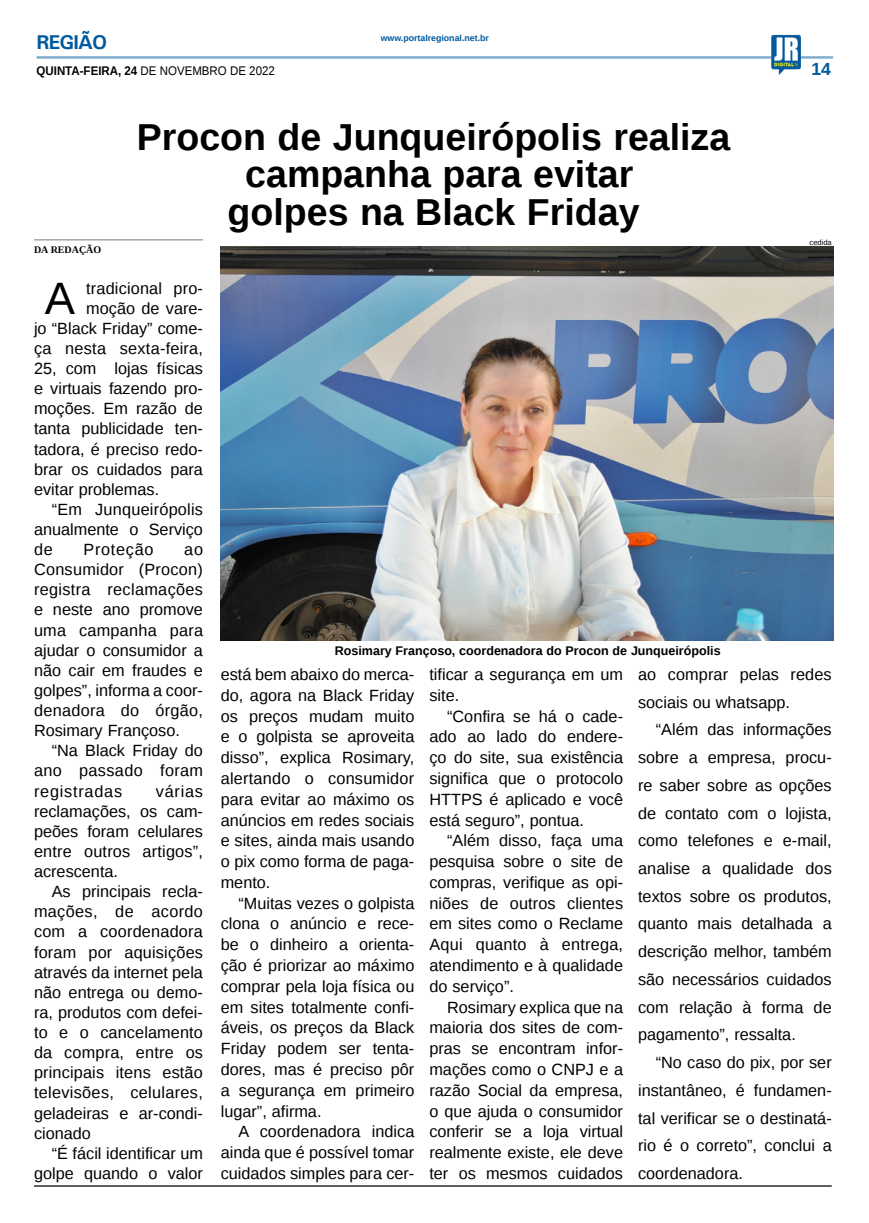
<style>
.page{position:relative;width:869px;height:1223px;background:#fff}
.page>*{position:absolute;margin:0;border:0;box-sizing:border-box;transform-origin:0 0}
.MATÉRIA{font:45.38px "Liberation Sans";color:#000}
.TÍTULO{font:700 37.5px "Liberation Sans";color:#000}
.TITULO_PG{font:700 20px "Univers";letter-spacing:-.04em;color:#005a9e}
.TÍTULO-2{font:700 17.5px "Liberation Sans";color:#005a9e}
.MATÉRIA-2{font:16.25px/20.8px "Liberation Sans";color:#000;text-align:justify}
.MATÉRIA-3{font:16.25px "Liberation Sans";letter-spacing:.045em;color:#000}
.LEGENDA{font:700 12.5px "Liberation Sans";color:#000}
.DATA_PG{font:12.5px "Liberation Sans";color:#000;scale:.92 1}
.CRÉDITO_NOME{font:700 10px "Liberation Serif";color:#000}
.DATA_PG-2{font:700 8.75px "Liberation Sans";color:#005a9e}
.CRÉDITO_FOTO{font:7.5px "Liberation Sans";color:#000}
.s1{font-weight:700}
</style>
<div class="page">
<hr style="left:36px;top:56px;width:796px;height:3px;background:#005a9e">
<img style="left:770px;top:35px;width:30px;height:40px">
<hr style="left:34px;top:1185px;width:797px;height:1px;background:#000">
<img style="left:221px;top:247px;width:611px;height:393px">
<hr style="left:34px;top:239px;width:169px;height:1px;background:#939598">
<p class="TITULO_PG" style="left:36px;top:29px;width:72px">REGIÃO</p>
<p class="DATA_PG" style="left:36px;top:64px;width:260px"><span class="s1">QUINTA-FEIRA, 24</span> DE NOVEMBRO DE 2022</p>
<p class="DATA_PG-2" style="left:380px;top:32px;width:110px">www.portalregional.net.br</p>
<p class="TÍTULO" style="left:137px;top:111px;width:594px">Procon de Junqueirópolis realiza</p>
<p class="TÍTULO" style="left:245px;top:149px;width:389px">campanha para evitar</p>
<p class="TÍTULO" style="left:227px;top:186px;width:413px">golpes na Black Friday</p>
<p class="TÍTULO-2" style="left:811px;top:57px;width:21px">14</p>
<p class="CRÉDITO_NOME" style="left:34px;top:243px;width:69px">DA REDAÇÃO</p>
<p class="MATÉRIA" style="left:45px;top:272px;width:32px">A</p>
<p class="MATÉRIA-2" style="left:86px;top:278px;width:118px">tradicional pro-</p>
<p class="MATÉRIA-2" style="left:86px;top:298px;width:118px">moção de vare-</p>
<p class="MATÉRIA-2" style="left:34px;top:318px;width:170px">jo “Black Friday” come-</p>
<p class="MATÉRIA-2" style="left:34px;top:338px;width:170px">ça nesta sexta-feira,</p>
<p class="MATÉRIA-2" style="left:34px;top:359px;width:170px">25, com lojas físicas</p>
<p class="MATÉRIA-2" style="left:34px;top:379px;width:170px">e virtuais fazendo pro-</p>
<p class="MATÉRIA-2" style="left:34px;top:399px;width:170px">moções. Em razão de</p>
<p class="MATÉRIA-2" style="left:34px;top:419px;width:170px">tanta publicidade ten-</p>
<p class="MATÉRIA-2" style="left:34px;top:439px;width:170px">tadora, é preciso redo-</p>
<p class="MATÉRIA-2" style="left:34px;top:459px;width:170px">brar os cuidados para</p>
<p class="MATÉRIA-2" style="left:34px;top:479px;width:127px">evitar problemas.</p>
<p class="MATÉRIA-2" style="left:34px;top:500px;width:170px;line-height:20.1px;text-indent:18px">“Em Junqueirópolis anualmente o Serviço de</p>
<p class="MATÉRIA-3" style="left:83px;top:540px;width:71px">Proteção</p>
<p class="MATÉRIA-2" style="left:34px;top:540px;width:170px;line-height:20.1px;text-indent:150px">ao Consumidor (Procon) registra reclamações e neste ano promove uma campanha para ajudar o consumidor a não cair em fraudes e golpes”, informa a coor&shy;denadora do órgão, Rosimary Françoso.</p>
<p class="MATÉRIA-2" style="left:34px;top:741px;width:170px;line-height:20.1px;text-indent:18px">“Na Black Friday do ano passado foram registradas</p>
<p class="MATÉRIA-2" style="left:34px;top:781px;width:170px;line-height:20.1px;text-indent:122px">várias reclamações, os cam&shy;peões foram celulares entre outros artigos”, acrescenta.</p>
<p class="MATÉRIA-2" style="left:34px;top:882px;width:170px;line-height:20.1px;text-indent:18px">As principais recla&shy;mações, de acordo com a coordenadora foram por aquisições através da internet pela não entrega ou demo&shy;ra, produtos com defei&shy;to e o cancelamento da compra, entre os principais itens estão televisões, celulares, geladeiras e ar-condi&shy;cionado</p>
<p class="MATÉRIA-2" style="left:34px;top:1143px;width:170px;line-height:20.1px;text-align:right">“É fácil identificar um golpe quando o valor</p>
<p class="CRÉDITO_FOTO" style="left:809px;top:238px;width:24px">cedida</p>
<p class="LEGENDA" style="left:334px;top:642px;width:387px">Rosimary Françoso, coordenadora do Procon de Junqueirópolis</p>
<p class="MATÉRIA-2" style="left:221px;top:664px;width:195px">está bem abaixo do merca&shy;do, agora na Black Friday os preços mudam muito e o golpista se aproveita disso”, explica Rosimary, alertando o consumidor para evitar ao máximo os anúncios em redes sociais e sites, ainda mais usando o pix como forma de paga&shy;mento.</p>
<p class="MATÉRIA-2" style="left:221px;top:893px;width:195px;text-indent:18px">“Muitas vezes o golpista clona o anúncio e rece&shy;be o dinheiro a orienta&shy;ção é priorizar ao máximo comprar pela loja física ou em sites totalmente confi&shy;áveis, os preços da Black Friday podem ser tenta&shy;dores, mas é preciso pôr a segurança em primeiro lugar”, afirma.</p>
<p class="MATÉRIA-2" style="left:221px;top:1122px;width:195px;text-indent:18px">A coordenadora indica ainda que é possível tomar cuidados simples para cer-</p>
<p class="MATÉRIA-2" style="left:429px;top:664px;width:195px">tificar a segurança em um site.</p>
<p class="MATÉRIA-2" style="left:429px;top:706px;width:195px;text-indent:18px">“Confira se há o cade&shy;ado ao lado do endere&shy;ço do site, sua existência significa que o protocolo HTTPS é aplicado e você está seguro”, pontua.</p>
<p class="MATÉRIA-2" style="left:429px;top:831px;width:195px;text-indent:18px">“Além disso, faça uma pesquisa sobre o site de compras, verifique as opi&shy;niões de outros clientes em sites como o Reclame Aqui quanto à entrega, atendimento e à qualidade do serviço”.</p>
<p class="MATÉRIA-2" style="left:429px;top:997px;width:195px;text-indent:18px">Rosimary explica que na maioria dos sites de com&shy;pras se encontram infor&shy;mações como o CNPJ e a razão Social da empresa, o que ajuda o consumidor conferir se a loja virtual realmente existe, ele deve ter os mesmos cuidados</p>
<p class="MATÉRIA-2" style="left:637px;top:661px;width:195px;line-height:27.8px">ao comprar pelas redes sociais ou whatsapp.</p>
<p class="MATÉRIA-2" style="left:637px;top:716px;width:195px;line-height:27.8px;text-indent:18px">“Além das informações sobre a empresa, procu&shy;re saber sobre as opções de contato com o lojista, como telefones e e-mail, analise a qualidade dos textos sobre os produtos, quanto mais detalhada a descrição melhor, também são necessários cuidados com relação à forma de pagamento”, ressalta.</p>
<p class="MATÉRIA-2" style="left:637px;top:1049px;width:195px;line-height:27.8px;text-indent:18px">“No caso do pix, por ser instantâneo, é fundamen&shy;tal verificar se o destinatá&shy;rio é o correto”, conclui a coordenadora.</p>
</div>
